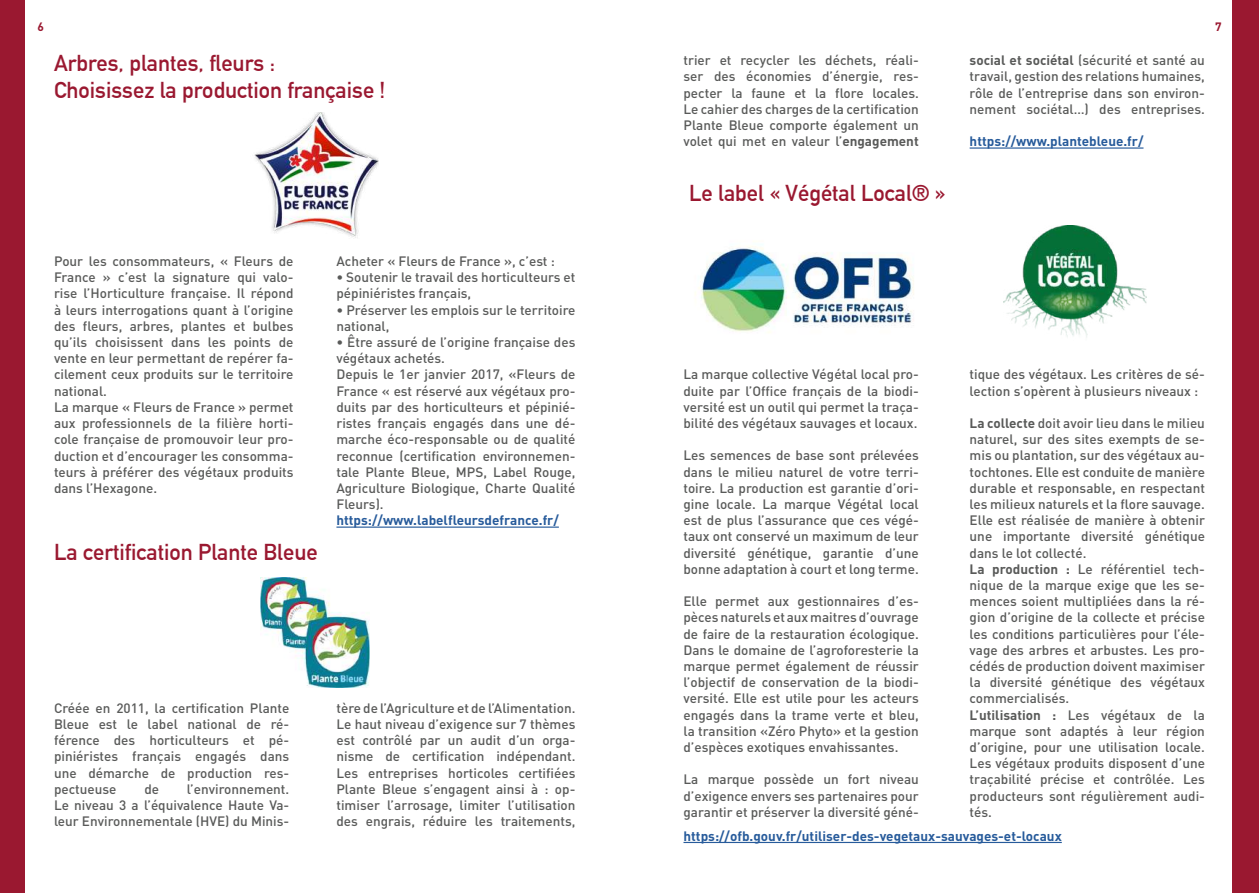
<style>
.page{position:relative;width:1259px;height:893px;background:#fff}
.page>*{position:absolute;margin:0;border:0;box-sizing:border-box;transform-origin:0 0}
.t1{font:700 22.5px/27px "DIN Alternate";color:#9a1830}
.t2{font:500 13.5px/16.2px "DIN";color:#595a59;text-align:justify}
.t3{font:700 13.5px "DIN";color:#275b9b}
.t4{font:700 12px "DIN";color:#9a1830}
.s1{font-weight:700}
</style>
<div class="page">
<hr style="left:969px;top:147px;width:174px;height:2px;background:#275b9b">
<img style="left:254px;top:113px;width:125px;height:125px">
<img style="left:260px;top:577px;width:109px;height:110px">
<hr style="left:336px;top:526px;width:223px;height:2px;background:#275b9b">
<div style="left:1232px;top:0;width:27px;height:893px;background:#9a1830"></div>
<div style="left:0;top:0;width:25px;height:893px;background:#9a1830"></div>
<img style="left:1003px;top:226px;width:143px;height:112px">
<img style="left:695px;top:241px;width:219px;height:92px">
<hr style="left:683px;top:842px;width:378px;height:1px;background:#275b9b">
<p class="t4" style="left:37px;top:19px;width:8px">6</p>
<p class="t4" style="left:1215px;top:19px;width:8px">7</p>
<p class="t2" style="left:683px;top:52px;width:237px">trier et recycler les déchets, réali&shy;ser des économies d’énergie, res&shy;pecter la faune et la flore locales.<br>Le cahier des charges de la certification Plante Bleue comporte également un volet qui met en valeur l’<span class="s1">engagement</span></p>
<p class="t2" style="left:969px;top:52px;width:237px"><span class="s1">social et sociétal</span> (sécurité et santé au travail, gestion des relations humaines, rôle de l’entreprise dans son environ&shy;nement sociétal…) des entreprises.</p>
<h1 class="t1" style="left:54px;top:48px;width:333px">Arbres, plantes, fleurs :<br>Choisissez la production française !</h1>
<p class="t3" style="left:969px;top:133px;width:175px">https://www.plantebleue.fr/</p>
<p class="t2" style="left:54px;top:253px;width:241px;text-align:left">Pour les consommateurs, « Fleurs de France » c’est la signature qui valo&shy;rise l’Horticulture française. Il répond à leurs interrogations quant à l’origine des fleurs, arbres, plantes et bulbes qu’ils choisissent dans les points de vente en leur permettant de repérer fa&shy;cilement ceux produits sur le territoire national.<br>La marque « Fleurs de France » permet aux professionnels de la filière horti&shy;cole française de promouvoir leur pro&shy;duction et d’encourager les consomma&shy;teurs à préférer des végétaux produits dans l’Hexagone.</p>
<p class="t2" style="left:336px;top:253px;width:220px">Acheter « Fleurs de France », c’est :</p>
<p class="t2" style="left:336px;top:269px;width:240px">• Soutenir le travail des horticulteurs et pépiniéristes français,</p>
<p class="t2" style="left:336px;top:301px;width:240px">• Préserver les emplois sur le territoire national,</p>
<p class="t2" style="left:336px;top:334px;width:240px;text-align:left">• Être assuré de l’origine française des végétaux achetés.<br>Depuis le 1er janvier 2017, «Fleurs de France « est réservé aux végétaux pro&shy;duits par des horticulteurs et pépinié&shy;ristes français engagés dans une dé&shy;marche éco-responsable ou de qualité reconnue (certification environnemen&shy;tale Plante Bleue, MPS, Label Rouge, Agriculture Biologique, Charte Qualité Fleurs).</p>
<p class="t3" style="left:336px;top:512px;width:224px">https://www.labelfleursdefrance.fr/</p>
<h1 class="t1" style="left:54px;top:537px;width:265px">La certification Plante Bleue</h1>
<p class="t2" style="left:54px;top:699px;width:237px">Créée en 2011, la certification Plante Bleue est le label national de ré&shy;férence des horticulteurs et pé&shy;piniéristes français engagés dans une démarche de production res&shy;pectueuse</p>
<p class="t2" style="left:54px;top:780px;width:237px;text-indent:133px">l’environnement.<br>Le niveau 3 a l’équivalence Haute Va&shy;leur Environnementale (HVE) du Minis-</p>
<p class="t2" style="left:144px;top:780px;width:16px">de</p>
<p class="t2" style="left:336px;top:699px;width:240px">tère de l’Agriculture et de l’Alimentation.<br>Le haut niveau d’exigence sur 7 thèmes est contrôlé par un audit d’un orga&shy;nisme de certification indépendant.<br>Les entreprises horticoles certifiées Plante Bleue s’engagent ainsi à : op&shy;timiser l’arrosage, limiter l’utilisation des engrais, réduire les traitements,</p>
<h1 class="t1" style="left:689px;top:178px;width:258px">Le label « Végétal Local® »</h1>
<p class="t2" style="left:683px;top:366px;width:237px">La marque collective Végétal local pro&shy;duite par l’Office français de la biodi&shy;versité est un outil qui permet la traça&shy;bilité des végétaux sauvages et locaux.</p>
<p class="t2" style="left:683px;top:447px;width:237px">Les semences de base sont prélevées dans le milieu naturel de votre terri&shy;toire. La production est garantie d’ori&shy;gine locale. La marque Végétal local est de plus l’assurance que ces végé&shy;taux ont conservé un maximum de leur diversité génétique, garantie d’une bonne adaptation à court et long terme.</p>
<p class="t2" style="left:683px;top:593px;width:237px">Elle permet aux gestionnaires d’es&shy;pèces naturels et aux maitres d’ouvrage de faire de la restauration écologique.<br>Dans le domaine de l’agroforesterie la marque permet également de réussir l’objectif de conservation de la biodi&shy;versité. Elle est utile pour les acteurs engagés dans la trame verte et bleu, la transition «Zéro Phyto» et la gestion d’espèces exotiques envahissantes.</p>
<p class="t2" style="left:683px;top:771px;width:237px">La marque possède un fort niveau d’exigence envers ses partenaires pour garantir et préserver la diversité géné-</p>
<p class="t2" style="left:969px;top:366px;width:237px">tique des végétaux. Les critères de sé&shy;lection s’opèrent à plusieurs niveaux :</p>
<p class="t2" style="left:969px;top:414px;width:237px;text-align:left"><span class="s1">La collecte</span> doit avoir lieu dans le milieu naturel, sur des sites exempts de se&shy;mis ou plantation, sur des végétaux au&shy;tochtones. Elle est conduite de manière durable et responsable, en respectant les milieux naturels et la flore sauvage.<br>Elle est réalisée de manière à obtenir une importante diversité génétique dans le lot collecté.<br><span class="s1">La production :</span> Le référentiel tech&shy;nique de la marque exige que les se&shy;mences soient multipliées dans la ré&shy;gion d’origine de la collecte et précise les conditions particulières pour l’éle&shy;vage des arbres et arbustes. Les pro&shy;cédés de production doivent maximiser la diversité génétique des végétaux commercialisés.<br><span class="s1">L’utilisation :</span> Les végétaux de la marque sont adaptés à leur région d’origine, pour une utilisation locale.<br>Les végétaux produits disposent d’une traçabilité précise et contrôlée. Les producteurs sont régulièrement audi&shy;tés.</p>
<p class="t3" style="left:683px;top:827px;width:380px">https://ofb.gouv.fr/utiliser-des-vegetaux-sauvages-et-locaux</p>
</div>
